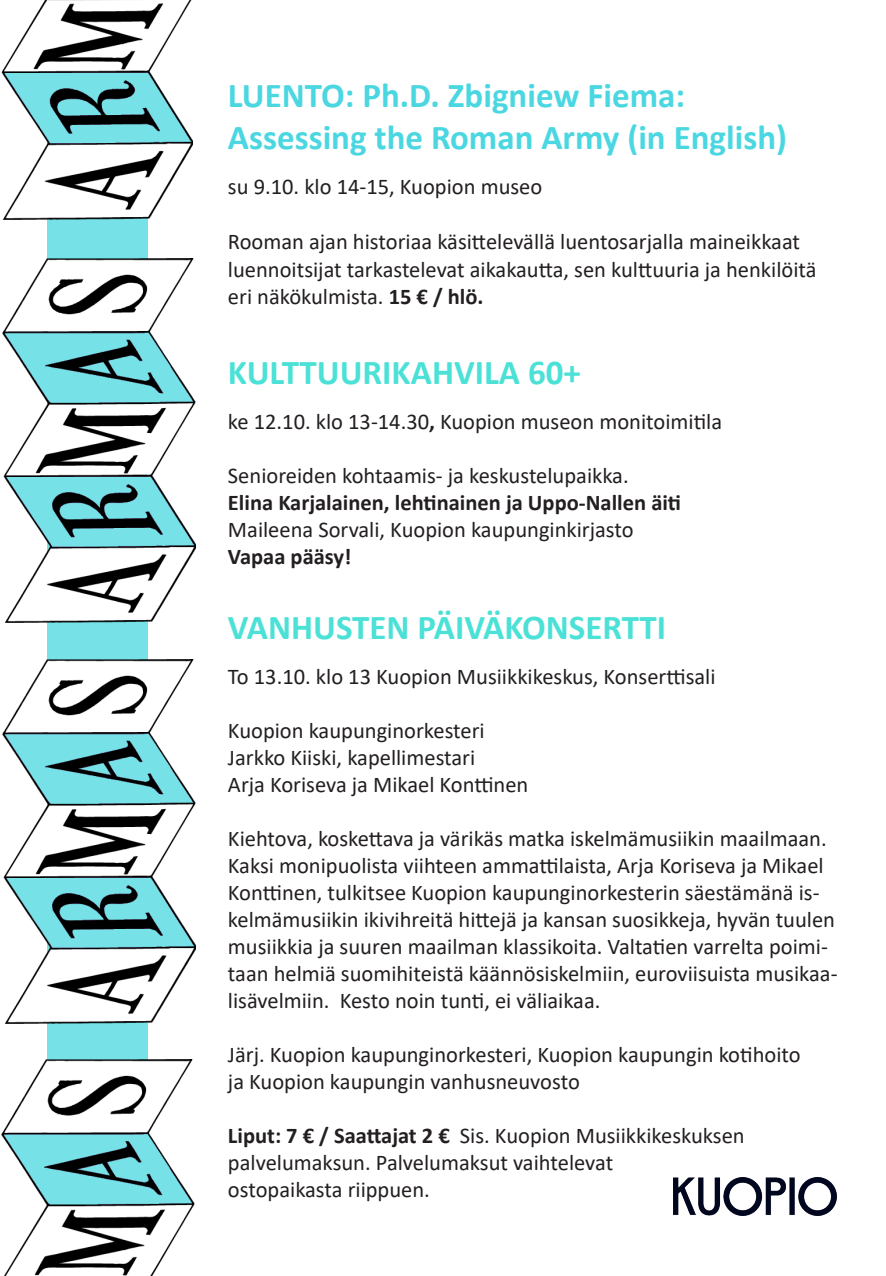
<style>
.page{position:relative;width:886px;height:1276px;background:#fff}
.page>*{position:absolute;margin:0;border:0;box-sizing:border-box;transform-origin:0 0}
.t1{font:700 35px/42px "Calibri";color:#4bd7e1}
.t2{font:700 35px "Calibri";color:#4be1d7}
.t3{font:22.5px/27px "Calibri";color:#231f20}
.t4{font:700 22.5px "Calibri";color:#231f20}
.s1{font-weight:700}
</style>
<div class="page">
<img style="left:673px;top:1177px;width:163px;height:38px">
<div style="left:48px;top:0;width:100px;height:1276px;background:#76e1e7"></div>
<img style="left:3px;top:258px;width:192px;height:365px">
<img style="left:1px;top:0;width:192px;height:219px">
<img style="left:3px;top:659px;width:192px;height:365px">
<img style="left:1px;top:1060px;width:193px;height:216px">
<p class="t1" style="left:228px;top:73px;width:560px">LUENTO: Ph.D. Zbigniew Fiema:<br>Assessing the Roman Army (in English)</p>
<p class="t3" style="left:228px;top:173px;width:316px">su 9.10. klo 14-15, Kuopion museo</p>
<p class="t3" style="left:228px;top:227px;width:590px">Rooman ajan historiaa käsittelevällä luentosarjalla maineikkaat luennoitsijat tarkastelevat aikakautta, sen kulttuuria ja henkilöitä</p>
<p class="t3" style="left:228px;top:283px;width:257px">eri näkökulmista. <span class="s1">15 € / hlö.</span></p>
<p class="t2" style="left:228px;top:348px;width:354px">KULTTUURIKAHVILA 60+</p>
<p class="t3" style="left:228px;top:408px;width:496px">ke 12.10. klo 13-14.30<span class="s1">,</span> Kuopion museon monitoimitila</p>
<p class="t3" style="left:228px;top:462px;width:402px">Senioreiden kohtaamis- ja keskustelupaikka.</p>
<p class="t4" style="left:228px;top:487px;width:455px">Elina Karjalainen, lehtinainen ja Uppo-Nallen äiti</p>
<p class="t3" style="left:228px;top:516px;width:407px">Maileena Sorvali, Kuopion kaupunginkirjasto</p>
<p class="t4" style="left:228px;top:541px;width:125px">Vapaa pääsy!</p>
<p class="t2" style="left:228px;top:602px;width:440px">VANHUSTEN PÄIVÄKONSERTTI</p>
<p class="t3" style="left:228px;top:662px;width:489px">To 13.10. klo 13 Kuopion Musiikkikeskus, Konserttisali</p>
<p class="t3" style="left:228px;top:716px;width:258px">Kuopion kaupunginorkesteri<br>Jarkko Kiiski, kapellimestari</p>
<p class="t3" style="left:228px;top:770px;width:302px">Arja Koriseva ja Mikael Konttinen</p>
<p class="t3" style="left:228px;top:824px;width:611px">Kiehtova, koskettava ja värikäs matka iskelmämusiikin maailmaan.<br>Kaksi monipuolista viihteen ammattilaista, Arja Koriseva ja Mikael Konttinen, tulkitsee Kuopion kaupunginorkesterin säestämänä is&shy;kelmämusiikin ikivihreitä hittejä ja kansan suosikkeja, hyvän tuulen musiikkia ja suuren maailman klassikoita. Valtatien varrelta poimi&shy;taan helmiä suomihiteistä käännösiskelmiin, euroviisuista musikaa&shy;lisävelmiin. Kesto noin tunti, ei väliaikaa.</p>
<p class="t3" style="left:228px;top:1040px;width:574px">Järj. Kuopion kaupunginorkesteri, Kuopion kaupungin kotihoito ja Kuopion kaupungin vanhusneuvosto</p>
<p class="t3" style="left:228px;top:1121px;width:518px"><span class="s1">Liput: 7 € / Saattajat 2 €</span> Sis. Kuopion Musiikkikeskuksen</p>
<p class="t3" style="left:228px;top:1148px;width:387px">palvelumaksun. Palvelumaksut vaihtelevat</p>
<p class="t3" style="left:228px;top:1175px;width:203px">ostopaikasta riippuen.</p>
</div>
